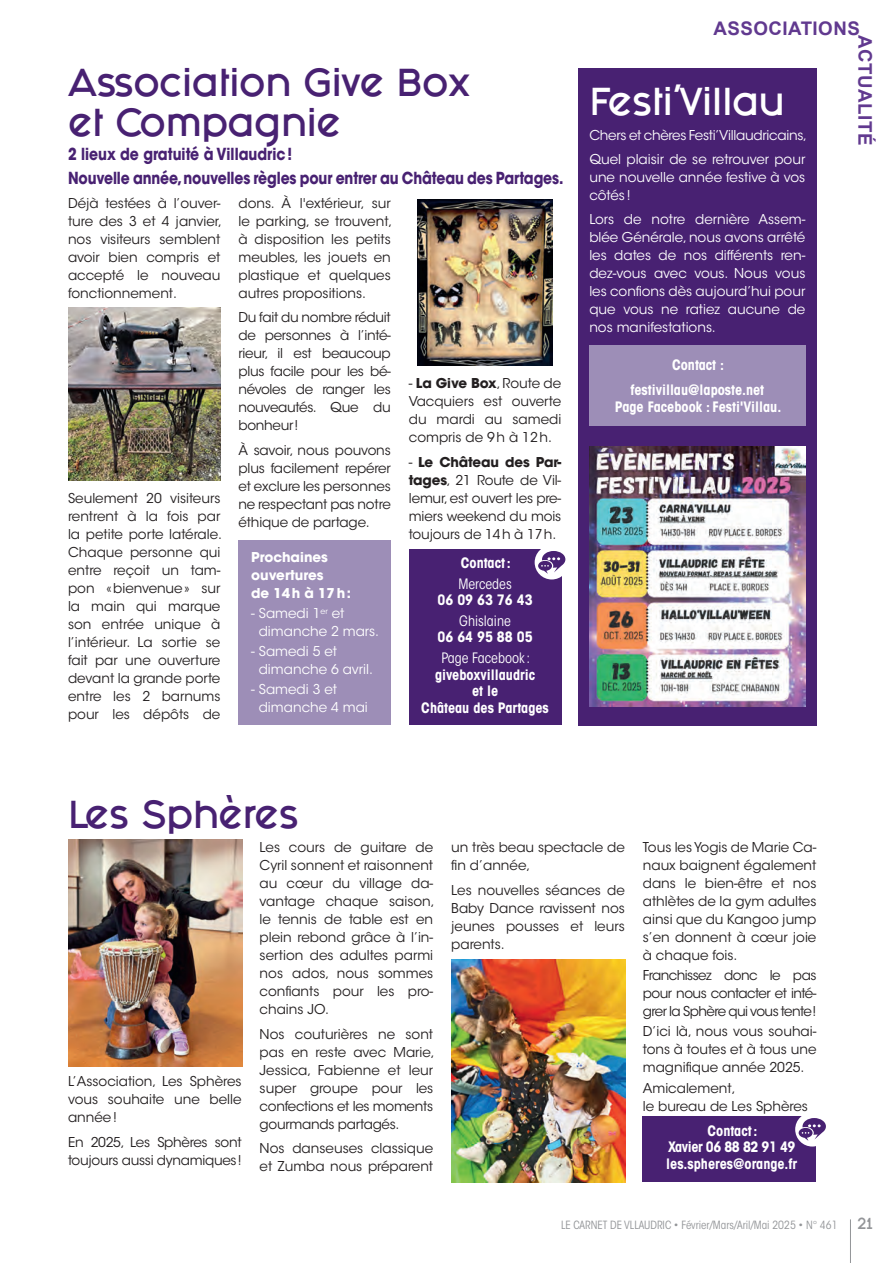
<style>
.page{position:relative;width:893px;height:1263px;background:#fff}
.page>*{position:absolute;margin:0;border:0;box-sizing:border-box;transform-origin:0 0}
.t1{font:33px/39.6px "Fashion Fetish";letter-spacing:-.02em;color:#482172}
.t2{font:33px "Fashion Fetish";letter-spacing:-.02em;color:#fff}
.t3{font:700 18.75px "Arial";letter-spacing:.025em;color:#61398f}
.t4{font:700 16.5px/24px "ITC Avant Garde Std";letter-spacing:-.01em;color:#482172;scale:.85 1}
.t5{font:700 condensed 14.25px/16.5px "ITC Avant Garde Std";color:#fff;text-align:center}
.t6{font:condensed 14.25px "ITC Avant Garde Std";color:#fff}
.t7{font:13.5px/18px "ITC Avant Garde Std";color:#231f20;text-align:justify}
.t8{font:13.5px/18px "ITC Avant Garde Std";color:#fff}
.t9{font:13.5px/24.5px "ITC Avant Garde Std";letter-spacing:-.02em;color:#fff}
.t10{font:13.5px/18px "ITC Avant Garde Std";letter-spacing:-.02em;color:#231f20}
.t11{font:700 13.5px/18px "ITC Avant Garde Std";color:#fff}
.t12{font:13.5px "Fashion Fetish";color:#939598}
.t13{font:condensed 11.25px "ITC Avant Garde Std";color:#939598}
.s1{font-weight:700}
</style>
<div class="page">
<div style="left:578px;top:68px;width:238px;height:657px;background:#482172"></div>
<div style="left:589px;top:345px;width:216px;height:80px;background:#9d8eb7"></div>
<div style="left:238px;top:541px;width:153px;height:184px;background:#9d8eb7"></div>
<div style="left:409px;top:549px;width:152px;height:176px;background:#482172"></div>
<div style="left:643px;top:1116px;width:173px;height:65px;background:#482172"></div>
<hr style="left:850px;top:1220px;width:1px;height:43px;background:#939598">
<img style="left:589px;top:446px;width:216px;height:260px">
<img style="left:417px;top:199px;width:136px;height:167px">
<img style="left:68px;top:307px;width:152px;height:173px">
<img style="left:451px;top:959px;width:174px;height:223px">
<img style="left:68px;top:839px;width:174px;height:227px">
<div style="left:535px;top:545px;width:34px;height:34px;background:#fff;border-radius:50%"></div>
<svg style="left:538px;top:551px;width:27px;height:23px"></svg>
<div style="left:795px;top:1112px;width:34px;height:34px;background:#fff;border-radius:50%"></div>
<svg style="left:799px;top:1118px;width:27px;height:23px"></svg>
<h1 class="t1" style="left:68px;top:63px;width:404px">Association Give Box et Compagnie</h1>
<p class="t4" style="left:68px;top:142px;width:584px">2 lieux de gratuité à Villaudric!<br>Nouvelle année, nouvelles règles pour entrer au Château des Partages.</p>
<p class="t7" style="left:68px;top:194px;width:155px">Déjà testées à l’ouver&shy;ture des 3 et 4 janvier, nos visiteurs semblent avoir bien compris et accepté le nouveau fonctionnement.</p>
<p class="t7" style="left:238px;top:194px;width:156px">dons. À l'extérieur, sur le parking, se trouvent, à disposition les petits meubles, les jouets en plastique et quelques autres propositions.</p>
<p class="t7" style="left:238px;top:309px;width:154px">Du fait du nombre réduit de personnes à l’inté&shy;rieur, il est beaucoup plus facile pour les bé&shy;névoles de ranger les nouveautés. Que du bonheur!</p>
<p class="t7" style="left:238px;top:441px;width:154px">À savoir, nous pouvons plus facilement repérer et exclure les personnes ne respectant pas notre éthique de partage.</p>
<p class="t11" style="left:251px;top:548px;width:101px">Prochaines ouvertures<br>de 14h à 17h:</p>
<p class="t8" style="left:259px;top:604px;width:122px;text-indent:-8px">- Samedi 1<sup>er</sup> et dimanche 2 mars.</p>
<p class="t8" style="left:259px;top:642px;width:116px;text-indent:-8px">- Samedi 5 et dimanche 6 avril.</p>
<p class="t8" style="left:259px;top:681px;width:111px;text-indent:-8px">- Samedi 3 et dimanche 4 mai</p>
<p class="t7" style="left:409px;top:374px;width:154px">- <span class="s1">La Give Box</span>, Route de Vacquiers est ouverte du mardi au samedi compris de 9h à 12h.</p>
<p class="t7" style="left:409px;top:453px;width:154px">- <span class="s1">Le Château des Par&shy;tages</span>, 21 Route de Vil&shy;lemur, est ouvert les pre&shy;miers weekend du mois toujours de 14h à 17h.</p>
<p class="t5" style="left:461px;top:554px;width:51px">Contact:</p>
<p class="t6" style="left:458px;top:575px;width:55px">Mercedes</p>
<p class="t5" style="left:438px;top:591px;width:97px">06 09 63 76 43</p>
<p class="t6" style="left:459px;top:612px;width:53px">Ghislaine</p>
<p class="t5" style="left:438px;top:629px;width:97px">06 64 95 88 05</p>
<p class="t6" style="left:441px;top:649px;width:90px">Page Facebook:</p>
<p class="t5" style="left:421px;top:666px;width:129px">giveboxvillaudric<br>et le<br>Château des Partages</p>
<p class="t7" style="left:68px;top:489px;width:155px">Seulement 20 visiteurs rentrent à la fois par la petite porte latérale.<br>Chaque personne qui entre reçoit un tam&shy;pon «bienvenue» sur la main qui marque son entrée unique à l’intérieur. La sortie se fait par une ouverture devant la grande porte entre les 2 barnums pour les dépôts de</p>
<h2 class="t3" style="left:713px;top:15px;width:148px">ASSOCIATIONS</h2>
<h2 class="t3" style="left:878px;top:35px;width:111px;rotate:90deg">ACTUALITÉ</h2>
<h1 class="t2" style="left:589px;top:75px;width:197px">Festi’Villau</h1>
<p class="t9" style="left:589px;top:123px;width:219px">Chers et chères Festi’Villaudricains,<br>Quel plaisir de se retrouver pour</p>
<p class="t8" style="left:589px;top:168px;width:217px">une nouvelle année festive à vos côtés !</p>
<p class="t8" style="left:589px;top:211px;width:218px;text-align:justify">Lors de notre dernière Assem&shy;blée Générale, nous avons arrêté les dates de nos différents ren&shy;dez-vous avec vous. Nous vous les confions dès aujourd’hui pour que vous ne ratiez aucune de nos manifestations.</p>
<p class="t5" style="left:630px;top:352px;width:135px;line-height:25px">Contact : festivillau@laposte.net</p>
<p class="t5" style="left:615px;top:398px;width:168px">Page Facebook : Festi'Villau.</p>
<h1 class="t1" style="left:68px;top:795px;width:233px">Les Sphères</h1>
<p class="t7" style="left:68px;top:1072px;width:175px">L’Association, Les Sphères vous souhaite une belle année!</p>
<p class="t10" style="left:68px;top:1133px;width:175px">En 2025, Les Sphères sont toujours aussi dynamiques!</p>
<p class="t7" style="left:260px;top:838px;width:177px">Les cours de guitare de Cyril sonnent et raisonnent au cœur du village da&shy;vantage chaque saison, le tennis de table est en plein rebond grâce à l’in&shy;sertion des adultes parmi nos ados, nous sommes confiants pour les pro&shy;chains JO.</p>
<p class="t7" style="left:260px;top:1025px;width:177px">Nos couturières ne sont pas en reste avec Marie, Jessica, Fabienne et leur super groupe pour les confections et les moments gourmands partagés.</p>
<p class="t7" style="left:260px;top:1139px;width:175px">Nos danseuses classique et Zumba nous préparent</p>
<p class="t7" style="left:451px;top:838px;width:175px">un très beau spectacle de fin d’année,</p>
<p class="t7" style="left:451px;top:881px;width:175px">Les nouvelles séances de Baby Dance ravissent nos jeunes pousses et leurs parents.</p>
<p class="t7" style="left:643px;top:838px;width:175px">Tous les Yogis de Marie Ca&shy;naux baignent également dans le bien-être et nos athlètes de la gym adultes ainsi que du Kangoo jump s’en donnent à cœur joie à chaque fois.</p>
<p class="t7" style="left:643px;top:966px;width:175px">Franchissez donc le pas pour nous contacter et inté&shy;grer la Sphère qui vous tente!</p>
<p class="t7" style="left:643px;top:1023px;width:175px">D’ici là, nous vous souhai&shy;tons à toutes et à tous une magnifique année 2025.</p>
<p class="t7" style="left:643px;top:1079px;width:167px">Amicalement,<br>le bureau de Les Sphères</p>
<p class="t5" style="left:666px;top:1122px;width:132px">Contact:<br>Xavier 06 88 82 91 49 les.spheres@orange.fr</p>
<p class="t13" style="left:561px;top:1218px;width:278px">LE CARNET DE VLLAUDRIC • Février/Mars/Aril/Mai 2025 • N° 461</p>
<p class="t12" style="left:857px;top:1212px;width:17px">21</p>
</div>
